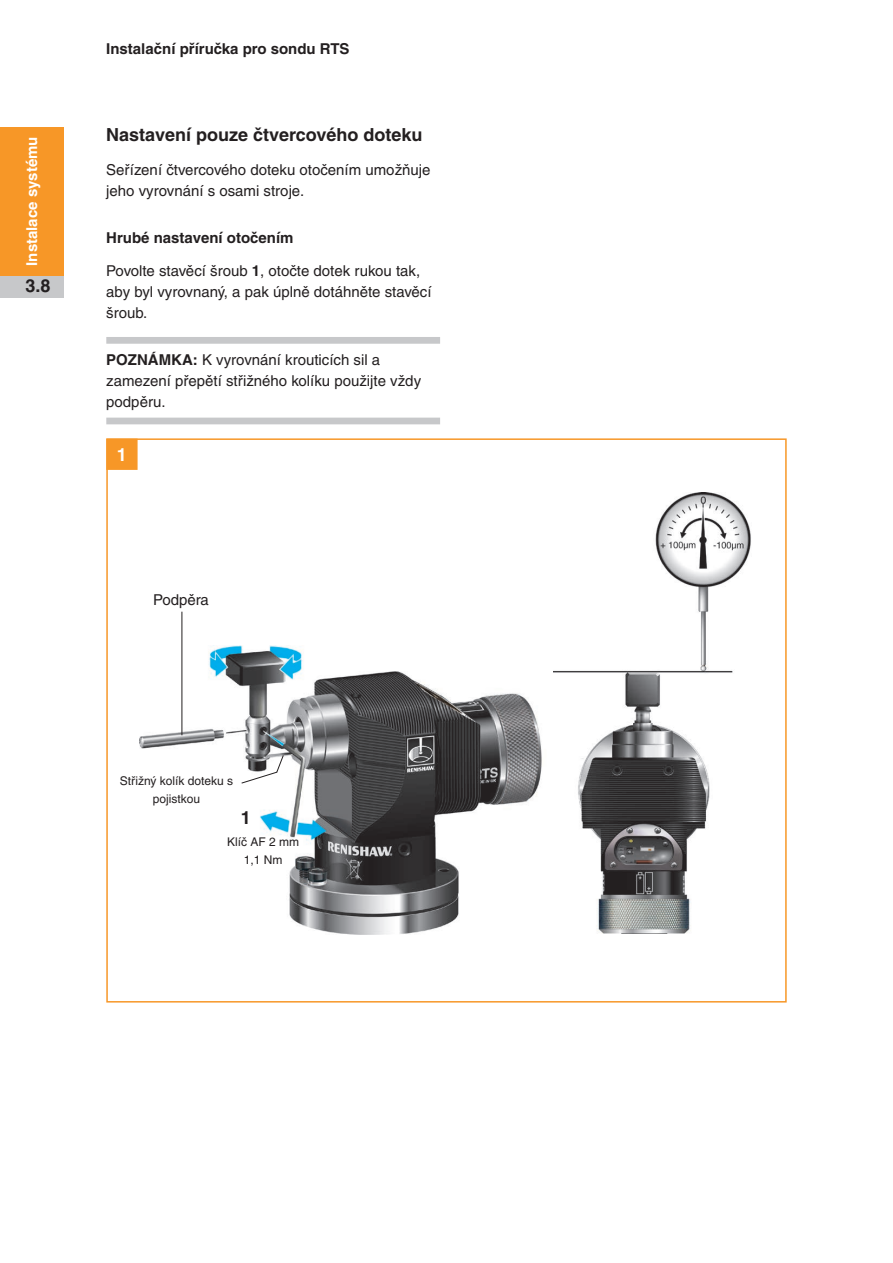
<style>
.page{position:relative;width:893px;height:1263px;background:#fff}
.page>*{position:absolute;margin:0;border:0;box-sizing:border-box;transform-origin:0 0}
.Heading_2{font:700 18px "Helvetica CE";color:#231f20}
.Table_Text_10pt{font:700 18px "Helvetica CE";color:#231f20}
.Figure_Steps{font:700 18px "Helvetica CE";color:#fff}
.Body_Text_10pt{font:15px/21px "Helvetica CE";color:#231f20}
.Note{font:15px/21px "Helvetica CE";color:#231f20}
.Heading_3{font:700 15px "Helvetica CE";color:#231f20}
.t1{font:700 15px "Helvetica CE";color:#fff}
.Figure_Text_8pt{font:12px/18px "Helvetica CE";color:#231f20;text-align:center}
.s1{font-weight:700}
</style>
<div class="page">
<div style="left:0;top:128px;width:64px;height:148px;background:#f79727"></div>
<div style="left:0;top:276px;width:64px;height:22px;background:#c7c8ca"></div>
<img style="left:140px;top:646px;width:402px;height:288px">
<hr style="left:182px;top:612px;width:1px;height:123px;background:#231f20">
<svg style="left:241px;top:754px;width:43px;height:30px"></svg>
<div style="left:106px;top:439px;width:32px;height:31px;background:#f79727;border:2px solid #f79727"></div>
<img style="left:553px;top:493px;width:198px;height:440px">
<div style="left:106px;top:337px;width:334px;height:7px;background:#c7c8ca"></div>
<div style="left:106px;top:418px;width:334px;height:6px;background:#c7c8ca"></div>
<p class="t1" style="left:23px;top:266px;width:130px;rotate:-90deg">Instalace systému</p>
<p class="Heading_2" style="left:26px;top:276px;width:27px">3.8</p>
<p class="Heading_3" style="left:106px;top:40px;width:245px">Instalační příručka pro sondu RTS</p>
<p class="Heading_2" style="left:106px;top:125px;width:318px">Nastavení pouze čtvercového doteku</p>
<p class="Body_Text_10pt" style="left:106px;top:159px;width:326px">Seřízení čtvercového doteku otočením umožňuje jeho vyrovnání s osami stroje.</p>
<p class="Heading_3" style="left:106px;top:229px;width:189px">Hrubé nastavení otočením</p>
<p class="Body_Text_10pt" style="left:106px;top:261px;width:327px">Povolte stavěcí šroub <span class="s1">1</span>, otočte dotek rukou tak, aby byl vyrovnaný, a pak úplně dotáhněte stavěcí šroub.</p>
<p class="Note" style="left:106px;top:349px;width:316px"><span class="s1">POZNÁMKA:</span> K vyrovnání krouticích sil a zamezení přepětí střižného kolíku použijte vždy podpěru.</p>
<p class="Figure_Steps" style="left:117px;top:444px;width:12px">1</p>
<p class="Body_Text_10pt" style="left:153px;top:589px;width:57px">Podpěra</p>
<p class="Figure_Text_8pt" style="left:120px;top:772px;width:115px">Střižný kolík doteku s pojistkou</p>
<p class="Table_Text_10pt" style="left:241px;top:808px;width:12px">1</p>
<p class="Figure_Text_8pt" style="left:227px;top:833px;width:74px">Klíč AF 2 mm</p>
<p class="Figure_Text_8pt" style="left:244px;top:851px;width:40px">1,1 Nm</p>
</div>
